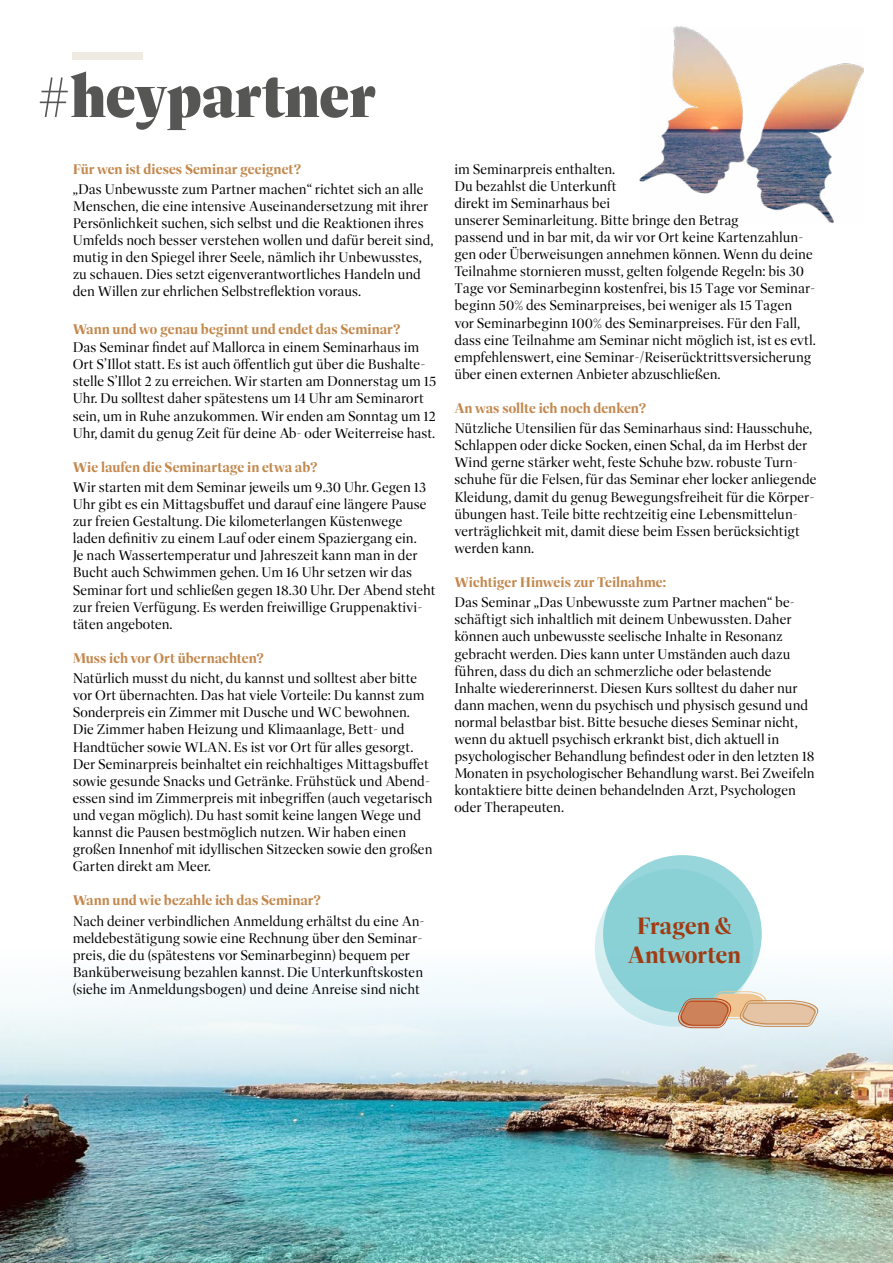
<style>
.page{position:relative;width:893px;height:1263px;background:#fff}
.page>*{position:absolute;margin:0;border:0;box-sizing:border-box;transform-origin:0 0}
.t1{font:900 60px "Dashiell Fine";color:#565655}
.t2{font:700 24px/28.8px "Dashiell Fine";letter-spacing:-.005em;color:#a03b12;text-align:center}
.t3{font:14.25px/17.1px "Dashiell Fine";color:#000}
.t4{font:700 14.25px "Dashiell Fine";color:#c3884e}
</style>
<div class="page">
<img style="left:639px;top:27px;width:224px;height:196px">
<img style="left:0;top:900px;width:893px;height:363px">
<div style="left:73px;top:52px;width:70px;height:7px;background:#efebe3"></div>
<div style="left:595px;top:869px;width:158px;height:158px;background:#ceebf0;border-radius:50%"></div>
<div style="left:603px;top:855px;width:159px;height:158px;background:linear-gradient(to right,#89d0d6,#90d3d8);border-radius:50%"></div>
<svg style="left:653px;top:966px;width:177px;height:104px"></svg>
<h1 class="t1" style="left:37px;top:59px;width:340px">#heypartner</h1>
<p class="t4" style="left:73px;top:160px;width:230px">Für wen ist dieses Seminar geeignet?</p>
<p class="t3" style="left:73px;top:181px;width:363px">„Das Unbewusste zum Partner machen“ richtet sich an alle Menschen, die eine intensive Auseinandersetzung mit ihrer Persönlichkeit suchen, sich selbst und die Reaktionen ihres Umfelds noch besser verstehen wollen und dafür bereit sind, mutig in den Spiegel ihrer Seele, nämlich ihr Unbewusstes, zu schauen. Dies setzt eigenverantwortliches Handeln und den Willen zur ehrlichen Selbstreflektion voraus.</p>
<p class="t4" style="left:73px;top:320px;width:329px">Wann und wo genau beginnt und endet das Seminar?</p>
<p class="t3" style="left:73px;top:339px;width:365px">Das Seminar findet auf Mallorca in einem Seminarhaus im Ort S’Illot statt. Es ist auch öffentlich gut über die Bushalte&shy;stelle S’Illot 2 zu erreichen. Wir starten am Donnerstag um 15<br>Uhr. Du solltest daher spätestens um 14 Uhr am Seminarort sein, um in Ruhe anzukommen. Wir enden am Sonntag um 12<br>Uhr, damit du genug Zeit für deine Ab- oder Weiterreise hast.</p>
<p class="t4" style="left:73px;top:458px;width:246px">Wie laufen die Seminartage in etwa ab?</p>
<p class="t3" style="left:73px;top:479px;width:364px">Wir starten mit dem Seminar jeweils um 9.30 Uhr. Gegen 13<br>Uhr gibt es ein Mittagsbuffet und darauf eine längere Pause zur freien Gestaltung. Die kilometerlangen Küstenwege laden definitiv zu einem Lauf oder einem Spaziergang ein.<br>Je nach Wassertemperatur und Jahreszeit kann man in der Bucht auch Schwimmen gehen. Um 16 Uhr setzen wir das Seminar fort und schließen gegen 18.30 Uhr. Der Abend steht zur freien Verfügung. Es werden freiwillige Gruppenaktivi&shy;täten angeboten.</p>
<p class="t4" style="left:73px;top:649px;width:193px">Muss ich vor Ort übernachten?</p>
<p class="t3" style="left:73px;top:670px;width:361px">Natürlich musst du nicht, du kannst und solltest aber bitte vor Ort übernachten. Das hat viele Vorteile: Du kannst zum Sonderpreis ein Zimmer mit Dusche und WC bewohnen.<br>Die Zimmer haben Heizung und Klimaanlage, Bett- und Handtücher sowie WLAN. Es ist vor Ort für alles gesorgt.<br>Der Seminarpreis beinhaltet ein reichhaltiges Mittagsbuffet sowie gesunde Snacks und Getränke. Frühstück und Abend&shy;essen sind im Zimmerpreis mit inbegriffen (auch vegetarisch und vegan möglich). Du hast somit keine langen Wege und kannst die Pausen bestmöglich nutzen. Wir haben einen großen Innenhof mit idyllischen Sitzecken sowie den großen Garten direkt am Meer.</p>
<p class="t4" style="left:73px;top:892px;width:250px">Wann und wie bezahle ich das Seminar?</p>
<p class="t3" style="left:73px;top:912px;width:353px">Nach deiner verbindlichen Anmeldung erhältst du eine An&shy;meldebestätigung sowie eine Rechnung über den Seminar&shy;preis, die du (spätestens vor Seminarbeginn) bequem per Banküberweisung bezahlen kannst. Die Unterkunftskosten (siehe im Anmeldungsbogen) und deine Anreise sind nicht</p>
<p class="t3" style="left:454px;top:161px;width:363px">im Seminarpreis enthalten.<br>Du bezahlst die Unterkunft<br>direkt im Seminarhaus bei<br>unserer Seminarleitung. Bitte bringe den Betrag<br>passend und in bar mit, da wir vor Ort keine Kartenzahlun&shy;gen oder Überweisungen annehmen können. Wenn du deine Teilnahme stornieren musst, gelten folgende Regeln: bis 30<br>Tage vor Seminarbeginn kostenfrei, bis 15 Tage vor Seminar&shy;beginn 50% des Seminarpreises, bei weniger als 15 Tagen<br>vor Seminarbeginn 100% des Seminarpreises. Für den Fall, dass eine Teilnahme am Seminar nicht möglich ist, ist es evtl. empfehlenswert, eine Seminar-/Reiserücktrittsversicherung über einen externen Anbieter abzuschließen.</p>
<p class="t4" style="left:454px;top:400px;width:193px">An was sollte ich noch denken?</p>
<p class="t3" style="left:454px;top:420px;width:364px">Nützliche Utensilien für das Seminarhaus sind: Hausschuhe, Schlappen oder dicke Socken, einen Schal, da im Herbst der Wind gerne stärker weht, feste Schuhe bzw. robuste Turn&shy;schuhe für die Felsen, für das Seminar eher locker anliegende Kleidung, damit du genug Bewegungsfreiheit für die Körper&shy;übungen hast. Teile bitte rechtzeitig eine Lebensmittelun&shy;verträglichkeit mit, damit diese beim Essen berücksichtigt werden kann.</p>
<p class="t4" style="left:454px;top:574px;width:213px">Wichtiger Hinweis zur Teilnahme:</p>
<p class="t3" style="left:454px;top:594px;width:362px">Das Seminar „Das Unbewusste zum Partner machen“ be&shy;schäftigt sich inhaltlich mit deinem Unbewussten. Daher können auch unbewusste seelische Inhalte in Resonanz gebracht werden. Dies kann unter Umständen auch dazu führen, dass du dich an schmerzliche oder belastende Inhalte wiedererinnerst. Diesen Kurs solltest du daher nur dann machen, wenn du psychisch und physisch gesund und normal belastbar bist. Bitte besuche dieses Seminar nicht, wenn du aktuell psychisch erkrankt bist, dich aktuell in psychologischer Behandlung befindest oder in den letzten 18<br>Monaten in psychologischer Behandlung warst. Bei Zweifeln kontaktiere bitte deinen behandelnden Arzt, Psychologen oder Therapeuten.</p>
<h2 class="t2" style="left:628px;top:912px;width:115px">Fragen &amp;<br>Antworten</h2>
</div>
